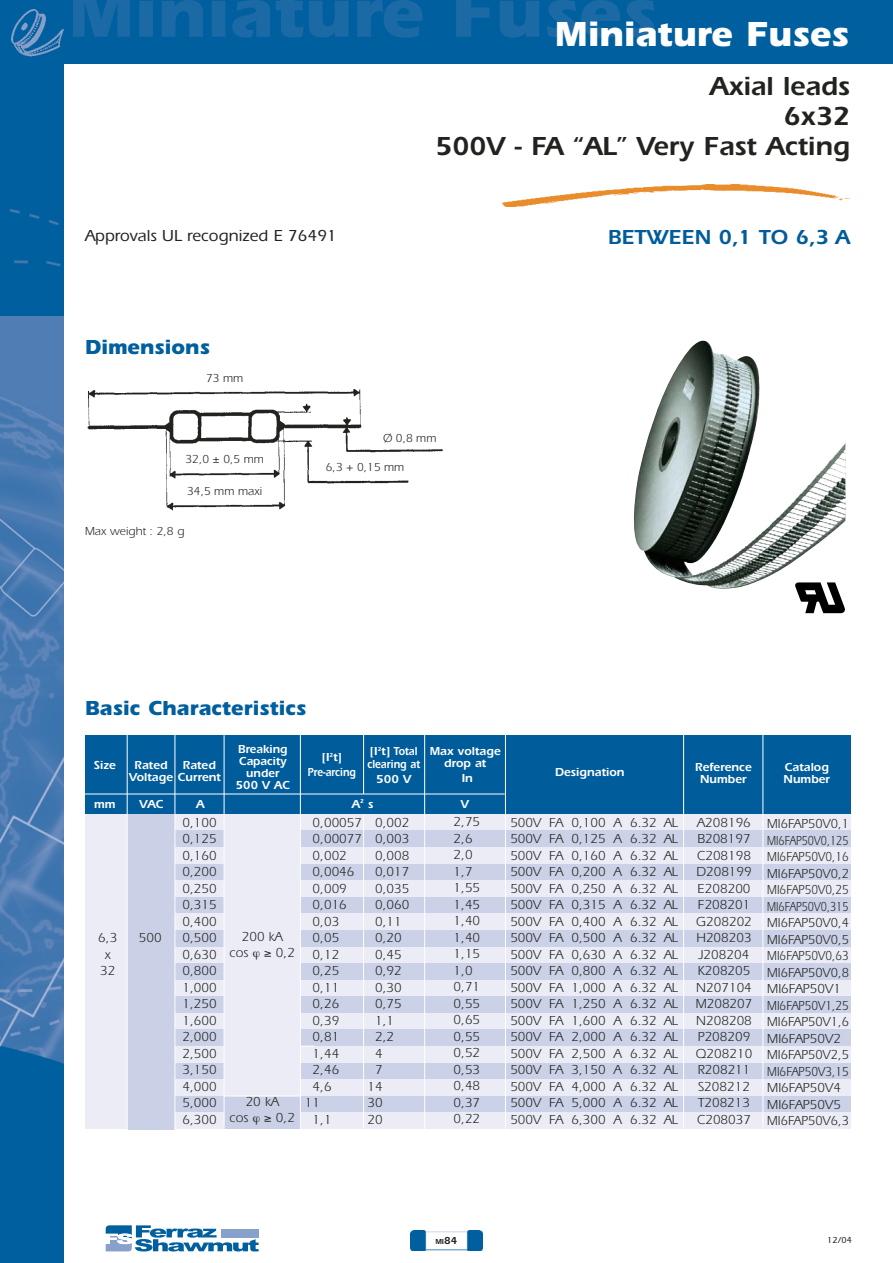
<style>
.page{position:relative;width:893px;height:1263px;background:#fff}
.page>*{position:absolute;margin:0;border:0;box-sizing:border-box;transform-origin:0 0}
.t1{font:700 72px "Itc Eras";color:#1b6aa6}
.t2{font:700 36px "Itc Eras";color:#fff}
.t3{font:600 27px/30px "Itc Eras";color:#20231e;text-align:right}
.t4{font:700 21px "Itc Eras";color:#005f9e}
.t5{font:600 21px "Itc Eras";color:#005c9b}
.t6{font:500 16.5px "Itc Eras";color:#20231e}
.t7{font:13.5px/16.5px "Itc Eras";color:#20231e;text-align:justify}
.t8{font:13.5px/16.5px "Itc Eras";color:#20231e;scale:.96 1}
.t9{font:600 12px/12px "Itc Eras";color:#fff;text-align:center}
.t10{font:12px "Itc Eras";color:#20231e}
.t11{font:500 9px "Itc Eras";color:#20231e}
.t12{font:600 7.5px "Itc Eras";color:#20231e}
.t13{font:600 6px "Itc Eras";color:#fff}
.s1{font-size:10.5px}
</style>
<div class="page">
<img style="left:411px;top:1231px;width:71px;height:19px">
<div style="left:0;top:0;width:892px;height:64px;background:#005f9e"></div>
<img style="left:11px;top:9px;width:53px;height:48px">
<img style="left:0;top:64px;width:64px;height:1199px">
<svg style="left:106px;top:1225px;width:153px;height:27px"></svg>
<div style="left:222px;top:1229px;width:37px;height:9px;background:#88a1cb"></div>
<img style="left:501px;top:183px;width:348px;height:24px">
<img style="left:87px;top:389px;width:356px;height:122px">
<svg style="left:797px;top:592px;width:48px;height:21px"></svg>
<div style="left:85px;top:1096px;width:765px;height:17px;background:#cbd1e7"></div>
<div style="left:85px;top:1113px;width:765px;height:16px;background:#ebecf5"></div>
<div style="left:224px;top:1096px;width:76px;height:33px;background:#cad1e6"></div>
<div style="left:85px;top:1046px;width:765px;height:17px;background:#ebecf5"></div>
<div style="left:85px;top:1063px;width:765px;height:16px;background:#cbd1e7"></div>
<div style="left:85px;top:1079px;width:765px;height:17px;background:#ebecf5"></div>
<div style="left:85px;top:814px;width:765px;height:17px;background:#ebecf5"></div>
<div style="left:85px;top:831px;width:765px;height:16px;background:#cbd1e7"></div>
<div style="left:85px;top:847px;width:765px;height:17px;background:#ebecf5"></div>
<div style="left:85px;top:864px;width:765px;height:16px;background:#cbd1e7"></div>
<div style="left:85px;top:880px;width:765px;height:17px;background:#ebecf5"></div>
<div style="left:85px;top:897px;width:765px;height:17px;background:#cbd1e7"></div>
<div style="left:85px;top:914px;width:765px;height:16px;background:#ebecf5"></div>
<div style="left:85px;top:930px;width:765px;height:17px;background:#cbd1e7"></div>
<div style="left:85px;top:947px;width:765px;height:16px;background:#ebecf5"></div>
<div style="left:85px;top:963px;width:765px;height:17px;background:#cbd1e7"></div>
<div style="left:85px;top:980px;width:765px;height:16px;background:#ebecf5"></div>
<div style="left:85px;top:996px;width:765px;height:17px;background:#cbd1e7"></div>
<div style="left:85px;top:1013px;width:765px;height:17px;background:#ebecf5"></div>
<div style="left:85px;top:1030px;width:765px;height:16px;background:#cbd1e7"></div>
<div style="left:85px;top:736px;width:765px;height:78px;background:#005c9b"></div>
<hr style="left:85px;top:794px;width:420px;height:1px;background:#fff">
<hr style="left:363px;top:814px;width:1px;height:390px;background:#fff">
<hr style="left:224px;top:1046px;width:90px;height:1px;background:#fff">
<div style="left:85px;top:814px;width:42px;height:315px;background:#ebecf5"></div>
<div style="left:127px;top:814px;width:47px;height:315px;background:#cad1e6"></div>
<div style="left:224px;top:814px;width:76px;height:282px;background:#ebecf5"></div>
<hr style="left:363px;top:734px;width:1px;height:60px;background:#fff">
<hr style="left:174px;top:735px;width:1px;height:398px;background:#fff">
<hr style="left:127px;top:735px;width:1px;height:397px;background:#fff">
<hr style="left:224px;top:735px;width:1px;height:397px;background:#fff">
<hr style="left:300px;top:735px;width:1px;height:396px;background:#fff">
<hr style="left:424px;top:735px;width:1px;height:400px;background:#fff">
<hr style="left:683px;top:735px;width:1px;height:401px;background:#fff">
<hr style="left:762px;top:735px;width:1px;height:401px;background:#fff">
<hr style="left:505px;top:735px;width:1px;height:400px;background:#fff">
<hr style="left:224px;top:1096px;width:77px;height:1px;background:#fff">
<img style="left:633px;top:340px;width:212px;height:252px">
<p class="t1" style="left:68px;top:-11px;width:590px">Miniature Fuses</p>
<p class="t2" style="left:555px;top:22px;width:296px">Miniature Fuses</p>
<p class="t6" style="left:85px;top:230px;width:253px">Approvals UL recognized E 76491</p>
<p class="t4" style="left:85px;top:340px;width:126px">Dimensions</p>
<p class="t10" style="left:206px;top:374px;width:39px">73 mm</p>
<p class="t3" style="left:435px;top:74px;width:416px">Axial leads<br>6x32<br>500V - FA “AL” Very Fast Acting</p>
<p class="t5" style="left:608px;top:230px;width:244px">BETWEEN 0,1 TO 6,3 A</p>
<p class="t10" style="left:185px;top:455px;width:80px">32,0 ± 0,5 mm</p>
<p class="t10" style="left:187px;top:487px;width:76px">34,5 mm maxi</p>
<p class="t10" style="left:85px;top:527px;width:101px">Max weight : 2,8 g</p>
<p class="t10" style="left:383px;top:434px;width:55px">Ø 0,8 mm</p>
<p class="t10" style="left:326px;top:463px;width:80px">6,3 + 0,15 mm</p>
<p class="t4" style="left:85px;top:701px;width:223px">Basic Characteristics</p>
<p class="t9" style="left:236px;top:744px;width:55px">Breaking<br>Capacity under<br>500 V AC</p>
<p class="t9" style="left:308px;top:751px;width:50px;line-height:15px">[I<sup>2</sup>t]<br>Pre-arcing</p>
<p class="t9" style="left:367px;top:745px;width:54px;line-height:13.5px;text-align:left">[I<sup>2</sup>t] Total clearing at</p>
<p class="t9" style="left:429px;top:747px;width:73px">Max voltage drop at</p>
<p class="t9" style="left:461px;top:774px;width:13px">In</p>
<p class="t9" style="left:94px;top:760px;width:24px">Size</p>
<p class="t9" style="left:94px;top:800px;width:23px">mm</p>
<p class="t9" style="left:139px;top:800px;width:25px">VAC</p>
<p class="t9" style="left:196px;top:800px;width:10px">A</p>
<p class="t9" style="left:352px;top:800px;width:10px">A</p>
<p class="t13" style="left:360px;top:799px;width:5px">2</p>
<p class="t9" style="left:129px;top:760px;width:93px;text-align:left;text-indent:5px">Rated<br>Voltage Current</p>
<p class="t9" style="left:183px;top:760px;width:35px">Rated</p>
<p class="t9" style="left:695px;top:763px;width:58px">Reference<br>Number</p>
<p class="t9" style="left:783px;top:763px;width:48px;text-align:left">Catalog<br>Number</p>
<p class="t9" style="left:555px;top:767px;width:71px">Designation</p>
<p class="t9" style="left:376px;top:774px;width:37px">500 V</p>
<p class="t9" style="left:368px;top:800px;width:7px">s</p>
<p class="t9" style="left:460px;top:800px;width:10px">V</p>
<p class="t7" style="left:98px;top:931px;width:21px">6,3</p>
<p class="t7" style="left:139px;top:931px;width:24px">500</p>
<p class="t7" style="left:100px;top:947px;width:17px;text-align:center">x<br>32</p>
<p class="t7" style="left:182px;top:815px;width:36px">0,100<br>0,125<br>0,160<br>0,200<br>0,250<br>0,315<br>0,400<br>0,500<br>0,630<br>0,800<br>1,000<br>1,250<br>1,600<br>2,000<br>2,500<br>3,150<br>4,000<br>5,000<br>6,300</p>
<p class="t7" style="left:453px;top:815px;width:28px;text-align:left">2,75<br>2,6<br>2,0<br>1,7<br>1,55<br>1,45<br>1,40<br>1,40<br>1,15<br>1,0<br>0,71<br>0,55<br>0,65<br>0,55<br>0,52<br>0,53<br>0,48<br>0,37<br>0,22</p>
<p class="t7" style="left:312px;top:815px;width:98px">0,00057 0,002<br>0,00077 0,003<br>0,002</p>
<p class="t7" style="left:375px;top:848px;width:36px">0,008</p>
<p class="t7" style="left:312px;top:865px;width:43px">0,0046</p>
<p class="t7" style="left:375px;top:865px;width:36px">0,017</p>
<p class="t7" style="left:312px;top:881px;width:36px">0,009</p>
<p class="t7" style="left:375px;top:881px;width:36px">0,035</p>
<p class="t7" style="left:312px;top:898px;width:36px">0,016</p>
<p class="t7" style="left:375px;top:898px;width:36px">0,060</p>
<p class="t7" style="left:312px;top:914px;width:28px">0,03</p>
<p class="t7" style="left:375px;top:914px;width:28px">0,11</p>
<p class="t7" style="left:312px;top:931px;width:28px">0,05</p>
<p class="t7" style="left:375px;top:931px;width:28px">0,20</p>
<p class="t7" style="left:312px;top:947px;width:28px">0,12</p>
<p class="t7" style="left:375px;top:947px;width:28px">0,45</p>
<p class="t7" style="left:312px;top:964px;width:28px">0,25</p>
<p class="t7" style="left:375px;top:964px;width:28px">0,92</p>
<p class="t7" style="left:312px;top:980px;width:28px">0,11</p>
<p class="t7" style="left:375px;top:980px;width:28px">0,30</p>
<p class="t7" style="left:312px;top:997px;width:28px">0,26</p>
<p class="t7" style="left:375px;top:997px;width:28px">0,75</p>
<p class="t7" style="left:312px;top:1013px;width:28px">0,39</p>
<p class="t7" style="left:375px;top:1013px;width:21px">1,1</p>
<p class="t7" style="left:312px;top:1030px;width:28px">0,81</p>
<p class="t7" style="left:375px;top:1030px;width:21px">2,2</p>
<p class="t7" style="left:312px;top:1046px;width:28px">1,44</p>
<p class="t7" style="left:375px;top:1046px;width:9px">4</p>
<p class="t7" style="left:312px;top:1063px;width:28px">2,46</p>
<p class="t7" style="left:375px;top:1063px;width:9px">7</p>
<p class="t7" style="left:312px;top:1079px;width:21px">4,6</p>
<p class="t7" style="left:367px;top:1079px;width:17px">14</p>
<p class="t7" style="left:305px;top:1096px;width:17px">11</p>
<p class="t7" style="left:367px;top:1096px;width:17px">30</p>
<p class="t7" style="left:312px;top:1112px;width:21px">1,1</p>
<p class="t7" style="left:367px;top:1112px;width:17px">20</p>
<p class="t7" style="left:230px;top:929px;width:67px;text-align:center">200 kA<br>cos ≥ 0,2</p>
<p class="t7" style="left:230px;top:1094px;width:67px;text-align:center">20 kA<br>cos ≥ 0,2</p>
<p class="t7" style="left:510px;top:815px;width:169px">500V FA 0,100 A 6.32 AL 500V FA 0,125 A 6.32 AL 500V FA 0,160 A 6.32 AL 500V FA 0,200 A 6.32 AL 500V FA 0,250 A 6.32 AL 500V FA 0,315 A 6.32 AL 500V FA 0,400 A 6.32 AL 500V FA 0,500 A 6.32 AL 500V FA 0,630 A 6.32 AL 500V FA 0,800 A 6.32 AL 500V FA 1,000 A 6.32 AL 500V FA 1,250 A 6.32 AL 500V FA 1,600 A 6.32 AL 500V FA 2,000 A 6.32 AL 500V FA 2,500 A 6.32 AL 500V FA 3,150 A 6.32 AL 500V FA 4,000 A 6.32 AL 500V FA 5,000 A 6.32 AL 500V FA 6,300 A 6.32 AL</p>
<p class="t7" style="left:695px;top:815px;width:58px;text-align:left">A208196<br>B208197<br>C208198<br>D208199<br>E208200<br>F208201<br>G208202<br>H208203<br>J208204<br>K208205<br>N207104<br>M208207<br>N208208<br>P208209<br>Q208210<br>R208211<br>S208212<br>T208213<br>C208037</p>
<p class="t8" style="left:767px;top:817px;width:87px">MI6FAP50V0,1<br>MI6FAP50V0,125<br>MI6FAP50V0,16<br>MI6FAP50V0,2<br>MI6FAP50V0,25<br>MI6FAP50V0,315<br>MI6FAP50V0,4<br>MI6FAP50V0,5<br>MI6FAP50V0,63<br>MI6FAP50V0,8<br>MI6FAP50V1<br>MI6FAP50V1,25<br>MI6FAP50V1,6<br>MI6FAP50V2<br>MI6FAP50V2,5<br>MI6FAP50V3,15<br>MI6FAP50V4<br>MI6FAP50V5<br>MI6FAP50V6,3</p>
<p class="t12" style="left:435px;top:1239px;width:24px">MI<span class="s1">84</span></p>
<p class="t11" style="left:827px;top:1237px;width:26px">12/04</p>
</div>
